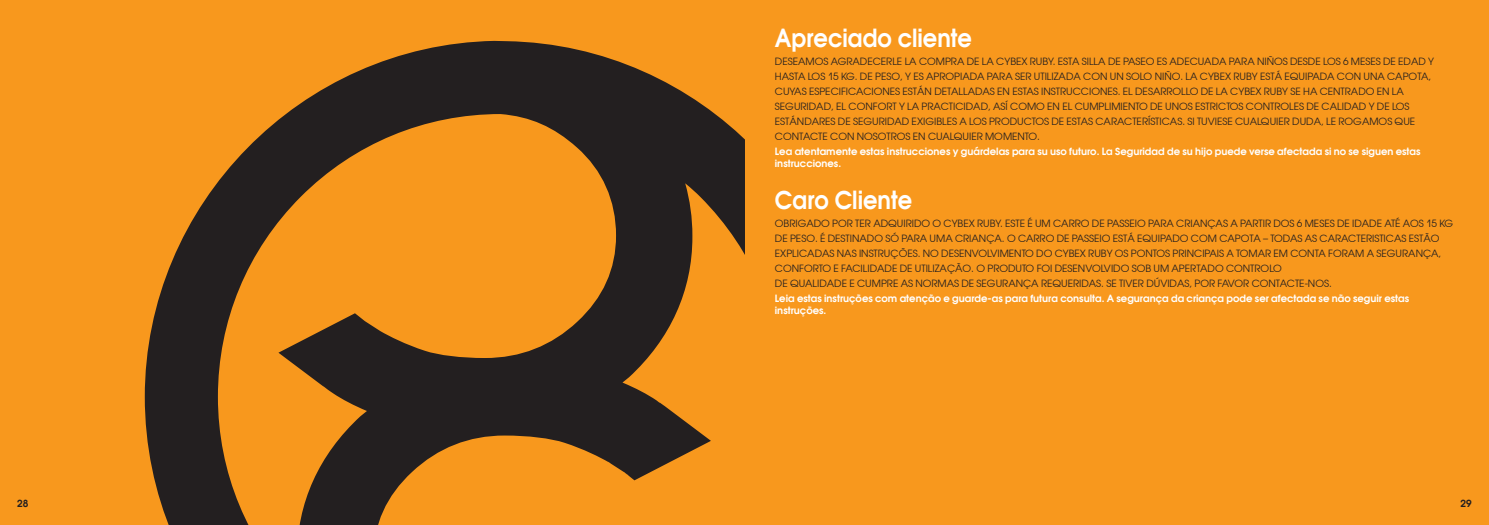
<style>
.page{position:relative;width:1489px;height:525px;background:#fff}
.page>*{position:absolute;margin:0;border:0;box-sizing:border-box;transform-origin:0 0}
.t1{font:700 25px "Avant Garde Gothic TT";color:#fff;scale:.9 1}
.t2{font:10px/15px "Avant Garde Gothic TT";color:#231f20}
.t3{font:700 10px/12px "Avant Garde Gothic TT";color:#fff}
.t4{font:700 10px "Avant Garde Gothic TT";color:#231f20}
</style>
<div class="page">
<div style="left:0;top:0;width:1488px;height:524px;background:#f8981d"></div>
<svg style="left:145px;top:41px;width:600px;height:483px"></svg>
<h1 class="t1" style="left:775px;top:22px;width:220px">Apreciado cliente</h1>
<p class="t2" style="left:775px;top:54px;width:660px">DESEAMOS AGRADECERLE LA COMPRA DE LA CYBEX RUBY. ESTA SILLA DE PASEO ES ADECUADA PARA NIÑOS DESDE LOS 6 MESES DE EDAD Y HASTA LOS 15 KG. DE PESO, Y ES APROPIADA PARA SER UTILIZADA CON UN SOLO NIÑO. LA CYBEX RUBY ESTÁ EQUIPADA CON UNA CAPOTA, CUYAS ESPECIFICACIONES ESTÁN DETALLADAS EN ESTAS INSTRUCCIONES. EL DESARROLLO DE LA CYBEX RUBY SE HA CENTRADO EN LA SEGURIDAD, EL CONFORT Y LA PRACTICIDAD, ASÍ COMO EN EL CUMPLIMIENTO DE UNOS ESTRICTOS CONTROLES DE CALIDAD Y DE LOS ESTÁNDARES DE SEGURIDAD EXIGIBLES A LOS PRODUCTOS DE ESTAS CARACTERÍSTICAS. SI TUVIESE CUALQUIER DUDA, LE ROGAMOS QUE CONTACTE CON NOSOTROS EN CUALQUIER MOMENTO.</p>
<p class="t3" style="left:775px;top:145px;width:647px">Lea atentamente estas instrucciones y guárdelas para su uso futuro. La Seguridad de su hijo puede verse afectada si no se siguen estas instrucciones.</p>
<h1 class="t1" style="left:775px;top:184px;width:154px">Caro Cliente</h1>
<p class="t2" style="left:775px;top:215px;width:679px">OBRIGADO POR TER ADQUIRIDO O CYBEX RUBY. ESTE É UM CARRO DE PASSEIO PARA CRIANÇAS A PARTIR DOS 6 MESES DE IDADE ATÉ AOS 15 KG DE PESO. É DESTINADO SÓ PARA UMA CRIANÇA. O CARRO DE PASSEIO ESTÁ EQUIPADO COM CAPOTA – TODAS AS CARACTERISTICAS ESTÃO EXPLICADAS NAS INSTRUÇÕES. NO DESENVOLVIMENTO DO CYBEX RUBY OS PONTOS PRINCIPAIS A TOMAR EM CONTA FORAM A SEGURANÇA, CONFORTO E FACILIDADE DE UTILIZAÇÃO. O PRODUTO FOI DESENVOLVIDO SOB UM APERTADO CONTROLO<br>DE QUALIDADE E CUMPRE AS NORMAS DE SEGURANÇA REQUERIDAS. SE TIVER DÚVIDAS, POR FAVOR CONTACTE-NOS.</p>
<p class="t3" style="left:775px;top:292px;width:635px">Leia estas instruções com atenção e guarde-as para futura consulta. A segurança da criança pode ser afectada se não seguir estas instruções.</p>
<p class="t4" style="left:17px;top:497px;width:13px">28</p>
<p class="t4" style="left:1460px;top:497px;width:13px">29</p>
</div>
